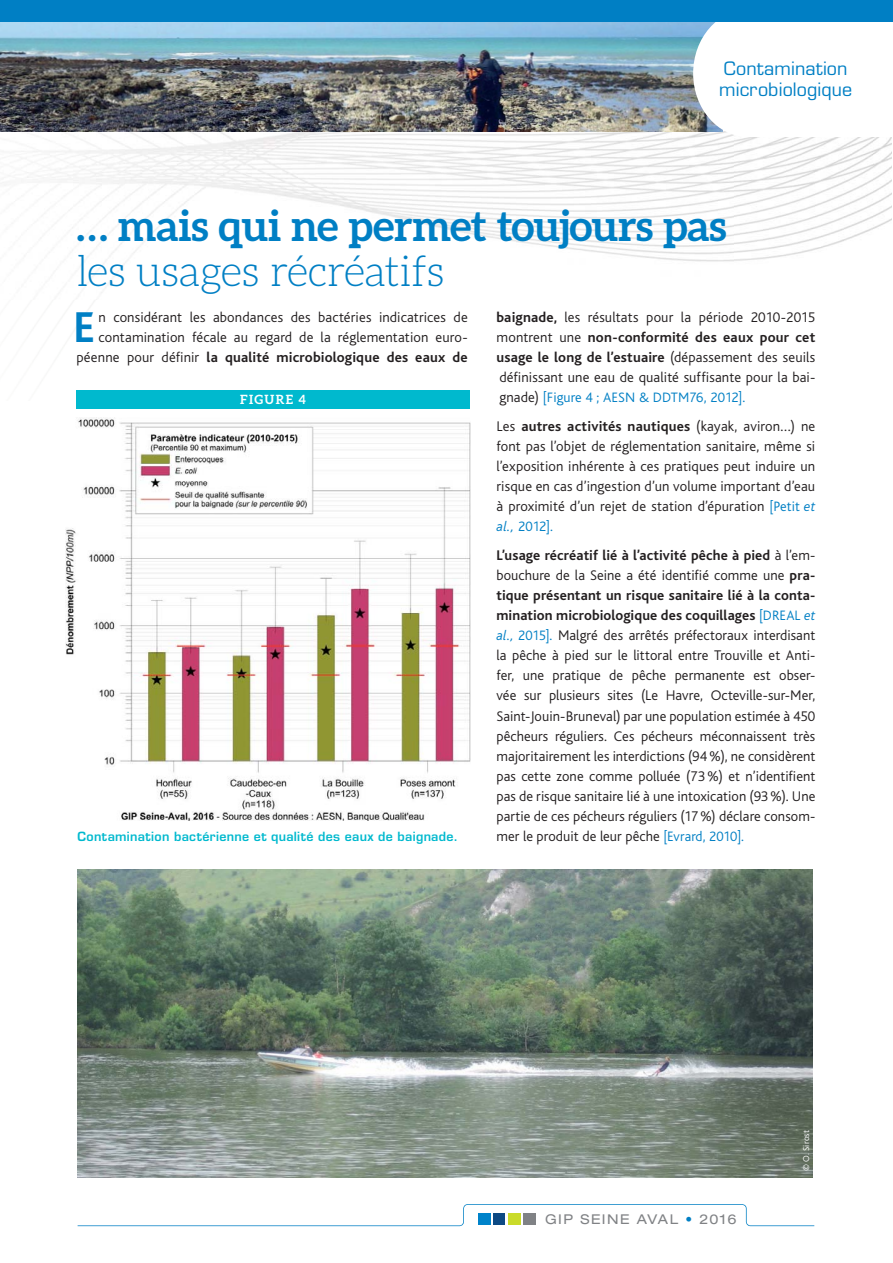
<style>
.page{position:relative;width:893px;height:1263px;background:#fff}
.page>*{position:absolute;margin:0;border:0;box-sizing:border-box;transform-origin:0 0}
.t1{font:700 45.15px "Bliss";color:#007fc4}
.t2{font:700 42.75px/45px "Aleo";letter-spacing:-.01em;color:#007fc4}
.t3{font:18px/21px "Eurostile LT Std";letter-spacing:.01em;color:#007fc4}
.t4{font:300 14.7px/20.1px "Bliss";letter-spacing:.005em;color:#231f20;text-align:justify}
.t5{font:300 14.25px "Bliss";letter-spacing:.005em;color:#007fc4}
.t6{font:expanded 13.5px "Helvetica Neue";letter-spacing:.105em;color:#808285}
.t7{font:700 12.75px "Aleo";letter-spacing:.105em;color:#fff}
.t8{font:600 12.3px "Eurostile LT Std";letter-spacing:.025em;color:#00b9ce}
.t9{font:300 9px "Bliss";letter-spacing:.02em;color:#fff}
.s1{font-weight:300}
.s2{font-weight:700}
.s3{font-size:14.7px;color:#231f20}
.s4{font-size:14.25px;color:#007fc4}
.s5{font-style:italic;font-size:14.25px;color:#007fc4}
.s6{font-style:italic}
.s7{color:#007fc4}
</style>
<div class="page">
<img style="left:3px;top:131px;width:889px;height:270px">
<div style="left:753px;top:21px;width:140px;height:116px;background:#fff"></div>
<img style="left:0;top:21px;width:723px;height:111px">
<div style="left:693px;top:10px;width:111px;height:127px;background:#fff;border-radius:50%"></div>
<div style="left:0;top:0;width:893px;height:21px;background:#007fc4"></div>
<svg style="left:78px;top:1204px;width:736px;height:22px"></svg>
<div style="left:77px;top:390px;width:393px;height:18px;background:#00b9ce"></div>
<img style="left:65px;top:418px;width:405px;height:403px">
<img style="left:78px;top:870px;width:735px;height:308px">
<p class="t3" style="left:719px;top:58px;width:135px">Contamination microbiologique</p>
<p class="t2" style="left:77px;top:206px;width:651px">… mais qui ne permet toujours pas <span class="s1">les usages récréatifs</span></p>
<p class="t1" style="left:74px;top:310px;width:23px">E</p>
<p class="t4" style="left:77px;top:308px;width:393px;text-align:right">n considérant les abondances des bactéries indicatrices de contamination fécale au regard de la réglementation euro&shy;péenne pour définir <span class="s2">la qualité microbiologique des eaux de</span></p>
<p class="t4" style="left:496px;top:308px;width:320px"><span class="s2">baignade,</span> les résultats pour la période 2010-2015 montrent une <span class="s2">non-conformité des eaux pour cet usage le long de l’estuaire</span> (dépassement des seuils définissant une eau de qualité suffisante pour la bai-</p>
<p class="t5" style="left:499px;top:391px;width:248px"><span class="s3">gnade)</span> [Figure 4 ; AESN &amp; DDTM76, 2012].</p>
<p class="t4" style="left:496px;top:417px;width:320px">Les <span class="s2">autres activités nautiques</span> (kayak, aviron…) ne font pas l’objet de réglementation sanitaire, même si l’exposition inhérente à ces pratiques peut induire un risque en cas d’ingestion d’un volume important d’eau à proximité d’un rejet de station d’épuration <span class="s4">[Petit</span> <span class="s5">et</span></p>
<p class="t5" style="left:496px;top:520px;width:58px"><span class="s6">al.,</span> 2012].</p>
<p class="t4" style="left:496px;top:546px;width:320px"><span class="s2">L’usage récréatif lié à l’activité pêche à pied</span> à l’em&shy;bouchure de la Seine a été identifié comme une <span class="s2">pra&shy;tique présentant un risque sanitaire lié à la conta&shy;mination microbiologique des coquillages</span> <span class="s4">[DREAL</span> <span class="s5">et al.,</span> <span class="s4">2015].</span> Malgré des arrêtés préfectoraux interdisant la pêche à pied sur le littoral entre Trouville et Anti&shy;fer, une pratique de pêche permanente est obser&shy;vée sur plusieurs sites (Le Havre, Octeville-sur-Mer, Saint-Jouin-Bruneval) par une population estimée à 450 pêcheurs réguliers. Ces pécheurs méconnaissent très majoritairement les interdictions (94 %), ne considèrent pas cette zone comme polluée (73 %) et n’identifient pas de risque sanitaire lié à une intoxication (93 %). Une partie de ces pécheurs réguliers (17 %) déclare consom&shy;mer le produit de leur pêche <span class="s4">[Evrard, 2010].</span></p>
<p class="t7" style="left:240px;top:394px;width:67px">FIGURE 4</p>
<p class="t8" style="left:78px;top:831px;width:382px">Contamination bactérienne et qualité des eaux de baignade.</p>
<p class="t6" style="left:545px;top:1214px;width:193px">GIP SEINE AVAL <span class="s7">•</span> 2016</p>
<p class="t9" style="left:802px;top:1171px;width:43px;rotate:-90deg">© O. Sirost</p>
</div>
